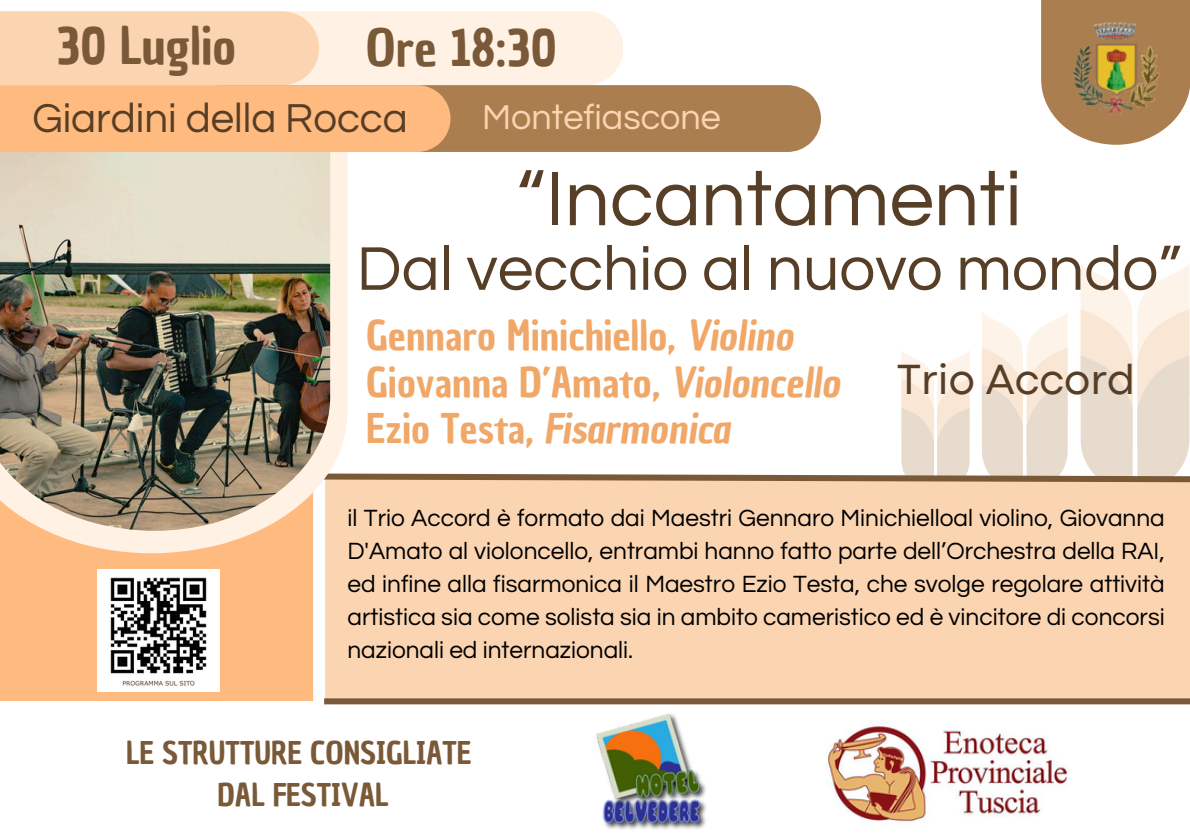
<style>
.page{position:relative;width:1190px;height:839px;background:#fff}
.page>*{position:absolute;margin:0;border:0;box-sizing:border-box;transform-origin:0 0}
.t1{font:80px "Questrial";color:#573e26}
.t2{font:64px "Questrial";color:#573e26}
.t3{font:50px "Chau Philomene One";color:#795938}
.t4{font:44px "Codec Pro";color:#573e26}
.t5{font:42px "Questrial";color:#573e26}
.t6{font:40px/46.4px "Chau Philomene One";color:#f0a768}
.t7{font:36px "Questrial";color:#fbd4b1}
.t8{font:30.6px/42px "Chau Philomene One";color:#795938;text-align:center}
.t9{font:24.4px/33px "Questrial";color:#000;text-align:justify}
.s1{font-style:italic}
</style>
<div class="page">
<div style="left:0;top:479px;width:1190px;height:222px;background:#ffba7f"></div>
<div style="left:324px;top:479px;width:866px;height:222px;background:#fbd4b1"></div>
<div style="left:313px;top:466px;width:12px;height:235px;background:#fff"></div>
<svg style="left:347px;top:262px;width:843px;height:221px"></svg>
<svg style="left:45px;top:152px;width:302px;height:401px;fill:#fff1e4"></svg>
<div style="left:450px;top:85px;width:371px;height:67px;background:#ab7e4f"></div>
<div style="left:256px;top:11px;width:367px;height:74px;background:#fff1e4;border-radius:37px"></div>
<img style="left:0;top:152px;width:330px;height:378px">
<svg style="left:0;top:11px;width:450px;height:141px"></svg>
<div style="left:324px;top:698px;width:866px;height:6px;background:#795938"></div>
<img style="left:98px;top:569px;width:121px;height:122px">
<img style="left:596px;top:713px;width:110px;height:116px">
<img style="left:828px;top:725px;width:240px;height:98px">
<svg style="left:1041px;top:0;width:149px;height:144px;background:#b79169"></svg>
<img style="left:1070px;top:22px;width:91px;height:92px">
<h1 class="t3" style="left:56px;top:13px;width:181px">30 Luglio</h1>
<h3 class="t3" style="left:366px;top:14px;width:192px">Ore 18:30</h3>
<h3 class="t7" style="left:482px;top:99px;width:240px">Montefiascone</h3>
<h2 class="t5" style="left:32px;top:97px;width:377px">Giardini della Rocca</h2>
<p class="t1" style="left:516px;top:160px;width:507px">“Incantamenti</p>
<p class="t2" style="left:357px;top:237px;width:826px">Dal vecchio al nuovo mondo”</p>
<p class="t6" style="left:366px;top:313px;width:475px">Gennaro Minichiello, <span class="s1">Violino<br></span>Giovanna D’Amato, <span class="s1">Violoncello<br></span>Ezio Testa, <span class="s1">Fisarmonica</span></p>
<h5 class="t4" style="left:897px;top:363px;width:240px">Trio Accord</h5>
<p class="t9" style="left:347px;top:502px;width:819px">il Trio Accord è formato dai Maestri Gennaro Minichielloal violino, Giovanna D'Amato al violoncello, entrambi hanno fatto parte dell’Orchestra della RAI, ed infine alla fisarmonica il Maestro Ezio Testa, che svolge regolare attività artistica sia come solista sia in ambito cameristico ed è vincitore di concorsi nazionali ed internazionali.</p>
<p class="t8" style="left:126px;top:732px;width:347px">LE STRUTTURE CONSIGLIATE<br>DAL FESTIVAL</p>
</div>
